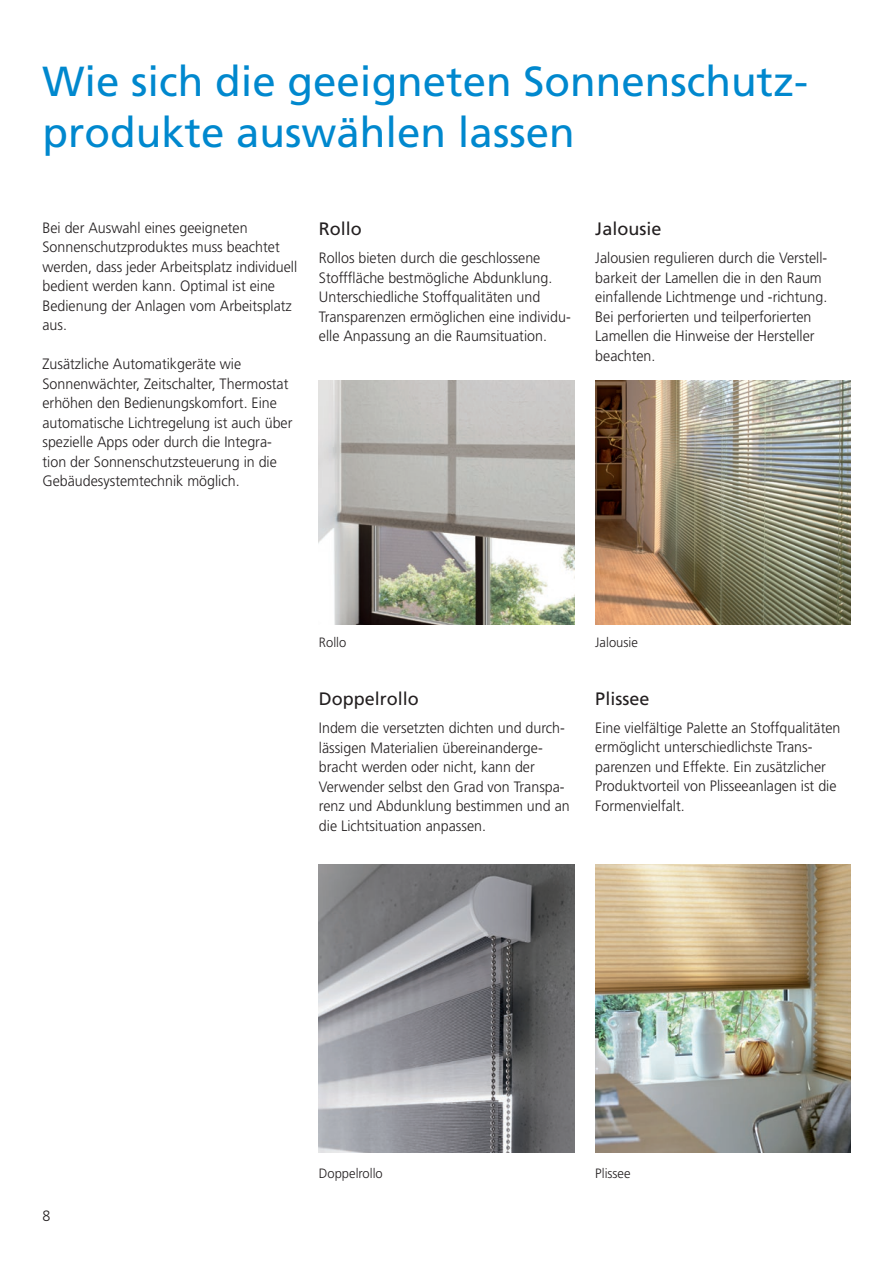
<style>
.page{position:relative;width:893px;height:1263px;background:#fff}
.page>*{position:absolute;margin:0;border:0;box-sizing:border-box;transform-origin:0 0}
.t1{font:42px/50.4px "Frutiger";color:#0088ce}
.t2{font:18px "Frutiger";color:#231f20}
.t3{font:300 15px/19.5px "Frutiger";color:#231f20;scale:.95 1}
.t4{font:300 13.5px "Frutiger";color:#231f20;scale:.96 1}
</style>
<div class="page">
<img style="left:319px;top:380px;width:255px;height:244px">
<img style="left:595px;top:380px;width:255px;height:244px">
<img style="left:319px;top:864px;width:255px;height:288px">
<img style="left:595px;top:864px;width:255px;height:288px">
<h1 class="t1" style="left:43px;top:56px;width:767px">Wie sich die geeigneten Sonnenschutz&shy;produkte auswählen lassen</h1>
<p class="t3" style="left:43px;top:218px;width:270px">Bei der Auswahl eines geeigneten Sonnenschutzproduktes muss beachtet werden, dass jeder Arbeitsplatz individuell bedient werden kann. Optimal ist eine Bedienung der Anlagen vom Arbeitsplatz aus.</p>
<p class="t3" style="left:43px;top:354px;width:265px">Zusätzliche Automatikgeräte wie Sonnenwächter, Zeitschalter, Thermostat erhöhen den Bedienungskomfort. Eine automatische Lichtregelung ist auch über spezielle Apps oder durch die Integra&shy;tion der Sonnenschutzsteuerung in die Gebäudesystemtechnik möglich.</p>
<p class="t2" style="left:319px;top:218px;width:45px">Rollo</p>
<p class="t3" style="left:319px;top:248px;width:267px">Rollos bieten durch die geschlossene Stofffläche bestmögliche Abdunklung.<br>Unterschiedliche Stoffqualitäten und Transparenzen ermöglichen eine individu&shy;elle Anpassung an die Raumsituation.</p>
<p class="t2" style="left:595px;top:218px;width:68px">Jalousie</p>
<p class="t3" style="left:595px;top:248px;width:246px">Jalousien regulieren durch die Verstell&shy;barkeit der Lamellen die in den Raum einfallende Lichtmenge und -richtung.<br>Bei perforierten und teilperforierten Lamellen die Hinweise der Hersteller beachten.</p>
<p class="t4" style="left:319px;top:634px;width:30px">Rollo</p>
<p class="t4" style="left:595px;top:634px;width:46px">Jalousie</p>
<p class="t2" style="left:319px;top:688px;width:102px">Doppelrollo</p>
<p class="t3" style="left:319px;top:718px;width:266px">Indem die versetzten dichten und durch&shy;lässigen Materialien übereinanderge&shy;bracht werden oder nicht, kann der Verwender selbst den Grad von Transpa&shy;renz und Abdunklung bestimmen und an die Lichtsituation anpassen.</p>
<p class="t2" style="left:595px;top:688px;width:56px">Plissee</p>
<p class="t3" style="left:595px;top:718px;width:260px">Eine vielfältige Palette an Stoffqualitäten ermöglicht unterschiedlichste Trans&shy;parenzen und Effekte. Ein zusätzlicher Produktvorteil von Plisseeanlagen ist die Formenvielfalt.</p>
<p class="t3" style="left:43px;top:1206px;width:10px">8</p>
<p class="t4" style="left:319px;top:1166px;width:68px">Doppelrollo</p>
<p class="t4" style="left:595px;top:1166px;width:38px">Plissee</p>
</div>
